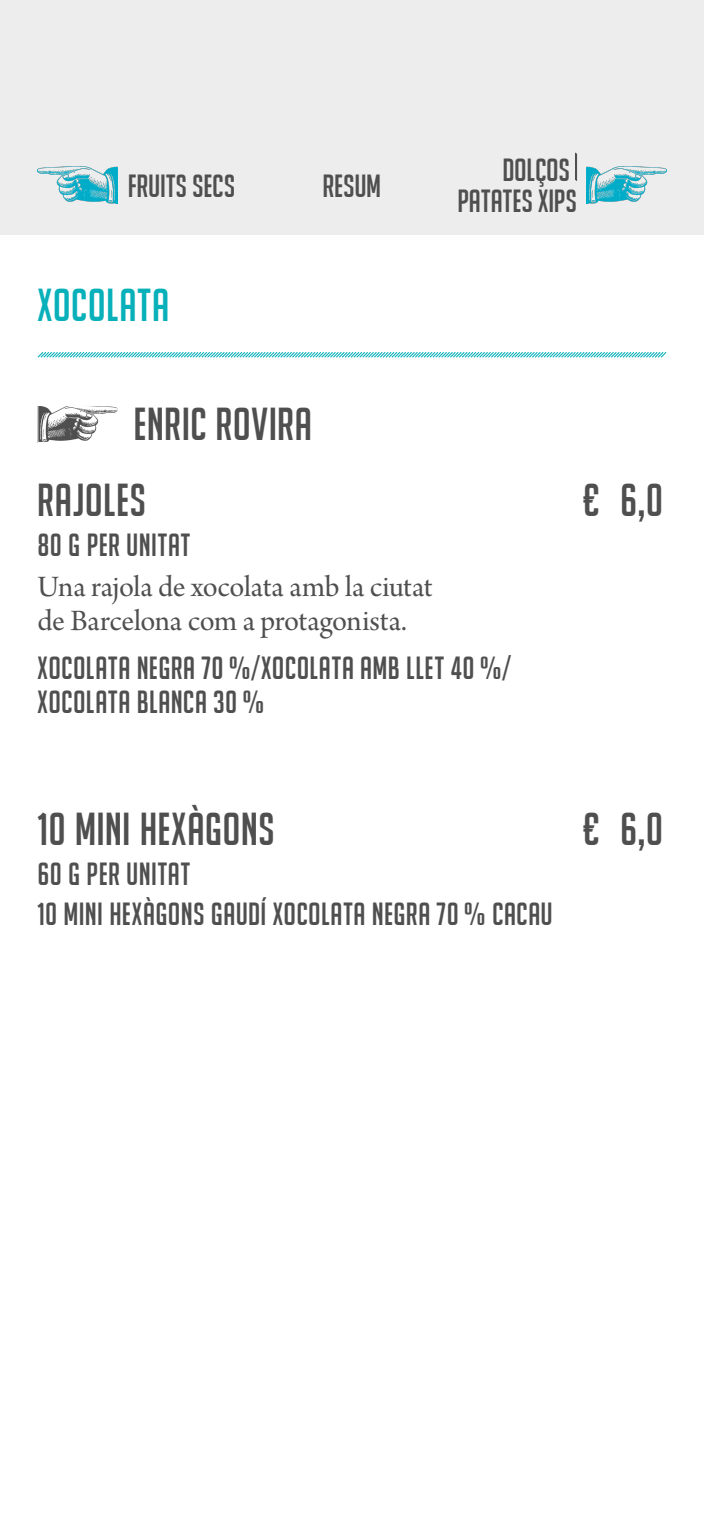
<style>
.page{position:relative;width:704px;height:1523px;background:#fff}
.page>*{position:absolute;margin:0;border:0;box-sizing:border-box;transform-origin:0 0}
.t1{font:45px/76.3px "Big Noodle Titling";letter-spacing:.005em;color:#4f4f4f}
.t2{font:45px "Big Noodle Titling";letter-spacing:.01em;color:#08b0ba}
.t3{font:31.25px/33.8px "Big Noodle Titling";letter-spacing:.01em;color:#4f4f4f}
.t4{font:31.25px/33.8px "Arno Pro Subhead";letter-spacing:-.01em;color:#4f4f4f}
</style>
<div class="page">
<svg style="left:37px;top:352px;width:630px;height:6px;background:#91dbe0"></svg>
<img style="left:39px;top:407px;width:76px;height:34px">
<div style="left:37px;top:405px;width:80px;height:38px;border:1px solid #fff"></div>
<div style="left:0;top:0;width:703px;height:234px;background:#ededed"></div>
<svg style="left:575px;top:152px;width:2px;height:29px"></svg>
<img style="left:586px;top:167px;width:80px;height:37px">
<img style="left:38px;top:167px;width:79px;height:37px">
<p class="t3" style="left:128px;top:168px;width:109px">FRUITS SECS</p>
<p class="t3" style="left:322px;top:168px;width:60px">RESUM</p>
<h1 class="t2" style="left:38px;top:280px;width:133px">XOCOLATA</h1>
<h1 class="t1" style="left:37px;top:386px;width:276px;text-indent:96px">ENRIC ROVIRA<br>RAJOLES</h1>
<p class="t3" style="left:457px;top:154px;width:121px;line-height:31.2px;text-align:right">DOLÇOS<br>PATATES XIPS</p>
<h1 class="t1" style="left:583px;top:462px;width:81px">€ 6,0</h1>
<p class="t3" style="left:38px;top:528px;width:154px">80 G PER UNITAT</p>
<p class="t4" style="left:38px;top:572px;width:396px">Una rajola de xocolata amb la ciutat de Barcelona com a protagonista.</p>
<p class="t3" style="left:38px;top:651px;width:474px">XOCOLATA NEGRA 70%/XOCOLATA AMB LLET 40%/<br>XOCOLATA BLANCA 30%</p>
<h1 class="t1" style="left:38px;top:791px;width:239px">10 MINI HEXÀGONS</h1>
<h1 class="t1" style="left:583px;top:791px;width:81px">€ 6,0</h1>
<p class="t3" style="left:38px;top:854px;width:516px;line-height:40px">60 G PER UNITAT<br>10 MINI HEXÀGONS GAUDÍ XOCOLATA NEGRA 70% CACAU</p>
</div>
